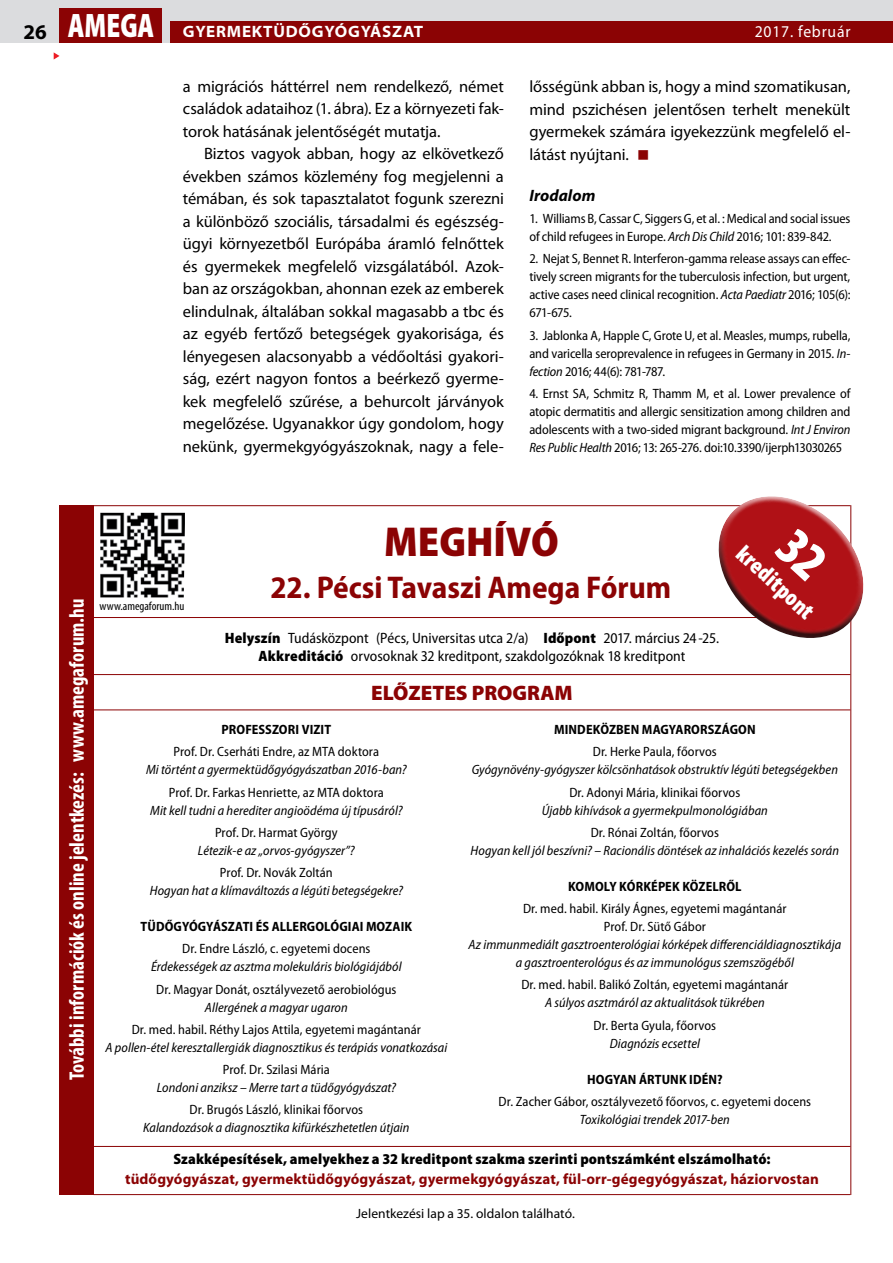
<style>
.page{position:relative;width:893px;height:1263px;background:#fff}
.page>*{position:absolute;margin:0;border:0;box-sizing:border-box;transform-origin:0 0}
.t1{font:900 semi-condensed 42px "Myriad Pro";color:#8b0304}
.t2{font:700 semi-condensed 31.5px "Myriad Pro";color:#8b0304}
.t3{font:900 condensed 24px "Myriad Pro";color:#fff}
.t4{font:700 condensed 21px "Myriad Pro";color:#fff}
.t5{font:900 21px "Myriad Pro";color:#8b0304}
.t6{font:16.5px/22.5px "Myriad Pro";color:#000;text-align:justify}
.t7{font:700 semi-expanded 16.5px "Myriad Pro";letter-spacing:.05em;color:#fff;scale:.95 1}
.t8{font:16.5px "Myriad Pro";letter-spacing:.05em;color:#fff;scale:.95 1}
.t9{font:italic 700 16.5px "Myriad Pro";letter-spacing:.005em;color:#000}
.t10{font:semi-condensed 15px/18px "Myriad Pro";color:#000;text-align:center}
.t11{font:700 15px "Myriad Pro";letter-spacing:.005em;color:#8b0304}
.t12{font:900 semi-condensed 15px "Myriad Pro";letter-spacing:.01em;color:#000}
.t13{font:semi-condensed 13.5px/18px "Myriad Pro";color:#000;text-align:justify}
.t14{font:italic semi-condensed 13.5px/18px "Myriad Pro";letter-spacing:.005em;color:#000;text-align:center}
.t15{font:700 semi-condensed 13.5px "Myriad Pro";letter-spacing:.005em;color:#000}
.t16{font:13.5px "Myriad Pro";color:#000}
.t17{font:condensed 12px "Myriad Pro";color:#000}
.s1{font-stretch:normal;font-size:21px;color:#000}
.s2{font-weight:900;font-stretch:semi-condensed;font-size:34.05px}
.s3{color:#8b0304}
.s4{font-style:italic}
.s5{font-weight:900}
</style>
<div class="page">
<svg style="left:54px;top:52px;width:6px;height:8px"></svg>
<div style="left:0;top:0;width:893px;height:43px;background:#dbdcde"></div>
<div style="left:60px;top:9px;width:102px;height:34px;background:#8b0304"></div>
<div style="left:170px;top:21px;width:723px;height:22px;background:#8b0304"></div>
<hr style="left:94px;top:617px;width:756px;height:1px;background:#8b0304">
<hr style="left:94px;top:674px;width:756px;height:1px;background:#8b0304">
<hr style="left:94px;top:709px;width:756px;height:1px;background:#8b0304">
<img style="left:100px;top:513px;width:85px;height:84px">
<hr style="left:94px;top:1146px;width:756px;height:1px;background:#8b0304">
<hr style="left:94px;top:505px;width:756px;height:1px;background:#8b0304">
<hr style="left:94px;top:1194px;width:756px;height:1px;background:#8b0304">
<div style="left:60px;top:505px;width:34px;height:690px;background:#8b0304"></div>
<hr style="left:850px;top:505px;width:1px;height:690px;background:#8b0304">
<svg style="left:687px;top:496px;width:177px;height:172px"></svg>
<p class="t7" style="left:23px;top:23px;width:422px"><span class="s1">26</span> <span class="s2">AMEGA</span> GYERMEKTÜDŐGYÓGYÁSZAT</p>
<p class="t8" style="left:755px;top:22px;width:102px">2017. február</p>
<p class="t6" style="left:183px;top:75px;width:323px">a migrációs háttérrel nem rendelkező, német családok adataihoz (1. ábra). Ez a környezeti fak&shy;torok hatásának jelentőségét mutatja.</p>
<p class="t6" style="left:183px;top:142px;width:323px;text-indent:21px">Biztos vagyok abban, hogy az elkövetkező években számos közlemény fog megjelenni a témában, és sok tapasztalatot fogunk szerezni a különböző szociális, társadalmi és egészség&shy;ügyi környezetből Európába áramló felnőttek és gyermekek megfelelő vizsgálatából. Azok&shy;ban az országokban, ahonnan ezek az emberek elindulnak, általában sokkal magasabb a tbc és az egyéb fertőző betegségek gyakorisága, és lényegesen alacsonyabb a védőoltási gyakori&shy;ság, ezért nagyon fontos a beérkező gyerme&shy;kek megfelelő szűrése, a behurcolt járványok megelőzése. Ugyanakkor úgy gondolom, hogy nekünk, gyermekgyógyászoknak, nagy a fele-</p>
<p class="t6" style="left:529px;top:75px;width:323px">lősségünk abban is, hogy a mind szomatikusan, mind pszichésen jelentősen terhelt menekült gyermekek számára igyekezzünk megfelelő el&shy;látást nyújtani. <span class="s3">■</span></p>
<p class="t9" style="left:529px;top:185px;width:67px">Irodalom</p>
<p class="t13" style="left:529px;top:210px;width:322px">1. Williams B, Cassar C, Siggers G, et al. : Medical and social issues of child refugees in Europe. <span class="s4">Arch Dis Child</span> 2016; 101: 839-842.</p>
<p class="t13" style="left:529px;top:250px;width:323px">2. Nejat S, Bennet R. Interferon-gamma release assays can effec&shy;tively screen migrants for the tuberculosis infection, but urgent, active cases need clinical recognition. <span class="s4">Acta Paediatr</span> 2016; 105(6):<br>671-675.</p>
<p class="t13" style="left:529px;top:326px;width:323px">3. Jablonka A, Happle C, Grote U, et al. Measles, mumps, rubella, and varicella seroprevalence in refugees in Germany in 2015. <span class="s4">In&shy;fection</span> 2016; 44(6): 781-787.</p>
<p class="t13" style="left:529px;top:385px;width:322px">4. Ernst SA, Schmitz R, Thamm M, et al. Lower prevalence of atopic dermatitis and allergic sensitization among children and adolescents with a two-sided migrant background. <span class="s4">Int J Environ Res Public Health</span> 2016; 13: 265-276. doi:10.3390/ijerph13030265</p>
<h3 class="t4" style="left:64px;top:1080px;width:483px;rotate:-90deg">További információk és online jelentkezés: www.amegaforum.hu</h3>
<p class="t17" style="left:100px;top:599px;width:86px">www.amegaforum.hu</p>
<h1 class="t1" style="left:384px;top:518px;width:176px">MEGHÍVÓ</h1>
<h2 class="t2" style="left:270px;top:570px;width:402px">22. Pécsi Tavaszi Amega Fórum</h2>
<p class="t10" style="left:225px;top:630px;width:496px"><span class="s5">Helyszín</span> Tudásközpont (Pécs, Universitas utca 2/a) <span class="s5">Időpont</span> 2017. március 24 -25.<br><span class="s5">Akkreditáció</span> orvosoknak 32 kreditpont, szakdolgozóknak 18 kreditpont</p>
<h3 class="t5" style="left:371px;top:681px;width:203px">ELŐZETES PROGRAM</h3>
<h3 class="t3" style="left:749px;top:540px;width:98px;rotate:42deg">kreditpont</h3>
<p class="t15" style="left:554px;top:722px;width:203px">MINDEKÖZBEN MAGYARORSZÁGON</p>
<p class="t13" style="left:593px;top:743px;width:125px">Dr. Herke Paula, főorvos</p>
<p class="t14" style="left:472px;top:761px;width:368px">Gyógynövény-gyógyszer kölcsönhatások obstruktív légúti betegségekben</p>
<p class="t13" style="left:569px;top:783px;width:172px">Dr. Adonyi Mária, klinikai főorvos</p>
<p class="t14" style="left:542px;top:801px;width:228px">Újabb kihívások a gyermekpulmonológiában</p>
<p class="t13" style="left:591px;top:823px;width:130px">Dr. Rónai Zoltán, főorvos</p>
<p class="t14" style="left:471px;top:842px;width:370px">Hogyan kell jól beszívni? – Racionális döntések az inhalációs kezelés során</p>
<p class="t15" style="left:568px;top:879px;width:175px">KOMOLY KÓRKÉPEK KÖZELRŐL</p>
<p class="t13" style="left:523px;top:900px;width:265px;text-align:center">Dr. med. habil. Király Ágnes, egyetemi magántanár<br>Prof. Dr. Sütő Gábor</p>
<p class="t14" style="left:469px;top:936px;width:374px">Az immunmediált gasztroenterológiai kórképek differenciáldiagnosztikája a gasztroenterológus és az immunológus szemszögéből</p>
<p class="t13" style="left:521px;top:976px;width:268px">Dr. med. habil. Balikó Zoltán, egyetemi magántanár</p>
<p class="t14" style="left:545px;top:994px;width:221px">A súlyos asztmáról az aktualitások tükrében</p>
<p class="t13" style="left:593px;top:1016px;width:124px">Dr. Berta Gyula, főorvos</p>
<p class="t14" style="left:610px;top:1034px;width:92px">Diagnózis ecsettel</p>
<p class="t15" style="left:587px;top:1071px;width:137px">HOGYAN ÁRTUNK IDÉN?</p>
<p class="t13" style="left:499px;top:1092px;width:314px">Dr. Zacher Gábor, osztályvezető főorvos, c. egyetemi docens</p>
<p class="t14" style="left:580px;top:1110px;width:152px">Toxikológiai trendek 2017-ben</p>
<p class="t12" style="left:173px;top:1151px;width:599px">Szakképesítések, amelyekhez a 32 kreditpont szakma szerinti pontszámként elszámolható:</p>
<p class="t11" style="left:125px;top:1169px;width:695px">tüdőgyógyászat, gyermektüdőgyógyászat, gyermekgyógyászat, fül-orr-gégegyógyászat, háziorvostan</p>
<p class="t15" style="left:222px;top:722px;width:111px">PROFESSZORI VIZIT</p>
<p class="t13" style="left:174px;top:743px;width:207px">Prof. Dr. Cserháti Endre, az MTA doktora</p>
<p class="t14" style="left:146px;top:761px;width:262px">Mi történt a gyermektüdőgyógyászatban 2016-ban?</p>
<p class="t13" style="left:169px;top:783px;width:217px">Prof. Dr. Farkas Henriette, az MTA doktora</p>
<p class="t14" style="left:150px;top:801px;width:254px">Mit kell tudni a herediter angioödéma új típusáról?</p>
<p class="t13" style="left:215px;top:824px;width:124px">Prof. Dr. Harmat György</p>
<p class="t14" style="left:198px;top:842px;width:158px">Létezik-e az „orvos-gyógyszer”?</p>
<p class="t13" style="left:220px;top:864px;width:114px">Prof. Dr. Novák Zoltán</p>
<p class="t14" style="left:150px;top:882px;width:254px">Hogyan hat a klímaváltozás a légúti betegségekre?</p>
<p class="t15" style="left:141px;top:919px;width:273px">TÜDŐGYÓGYÁSZATI ÉS ALLERGOLÓGIAI MOZAIK</p>
<p class="t13" style="left:182px;top:940px;width:190px">Dr. Endre László, c. egyetemi docens</p>
<p class="t14" style="left:151px;top:958px;width:252px">Érdekességek az asztma molekuláris biológiájából</p>
<p class="t13" style="left:156px;top:980px;width:242px">Dr. Magyar Donát, osztályvezető aerobiológus</p>
<p class="t14" style="left:205px;top:998px;width:144px">Allergének a magyar ugaron</p>
<p class="t13" style="left:132px;top:1021px;width:291px">Dr. med. habil. Réthy Lajos Attila, egyetemi magántanár</p>
<p class="t14" style="left:105px;top:1039px;width:343px">A pollen-étel keresztallergiák diagnosztikus és terápiás vonatkozásai</p>
<p class="t13" style="left:223px;top:1061px;width:109px">Prof. Dr. Szilasi Mária</p>
<p class="t14" style="left:157px;top:1079px;width:241px">Londoni anziksz – Merre tart a tüdőgyógyászat?</p>
<p class="t13" style="left:190px;top:1101px;width:175px">Dr. Brugós László, klinikai főorvos</p>
<p class="t14" style="left:143px;top:1119px;width:268px">Kalandozások a diagnosztika kifürkészhetetlen útjain</p>
<p class="t16" style="left:356px;top:1205px;width:220px">Jelentkezési lap a 35. oldalon található.</p>
</div>
